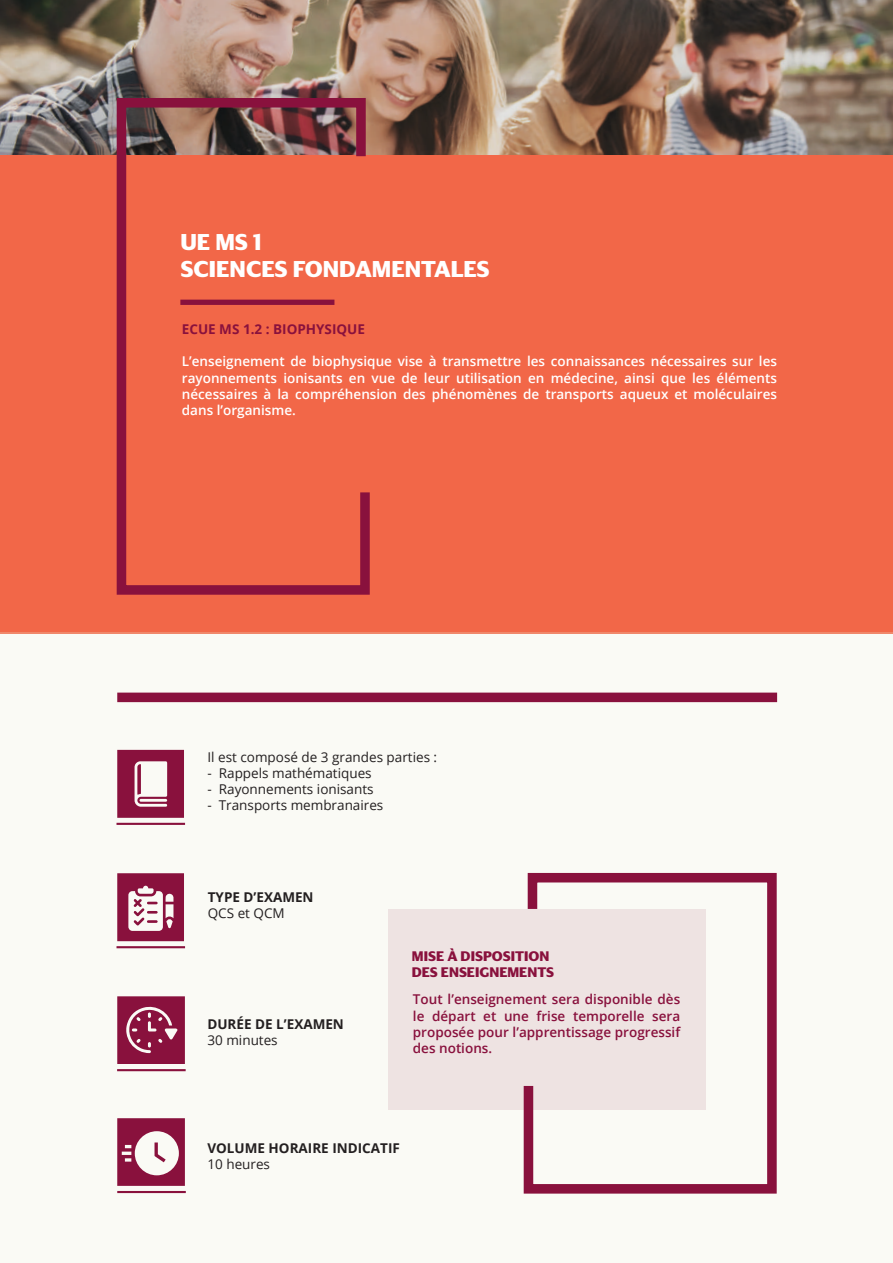
<style>
.page{position:relative;width:893px;height:1263px;background:#fff}
.page>*{position:absolute;margin:0;border:0;box-sizing:border-box;transform-origin:0 0}
.t1{font:700 22.2px/26.7px "Darby Sans Universite Paris";color:#fff}
.t2{font:600 13.5px/16.2px "Open Sans";color:#fff;text-align:justify}
.t3{font:13.5px "Open Sans";color:#231f20}
.t4{font:600 13.5px/16.2px "Open Sans";color:#89113d;text-align:justify}
.t5{font:700 13.5px "Open Sans";color:#231f20}
.t6{font:700 13.5px/16.2px "Darby Sans Universite Paris";color:#89113d}
.t7{font:700 13.5px "Open Sans";color:#89113d}
</style>
<div class="page">
<img style="left:0;top:0;width:893px;height:155px">
<div style="left:0;top:155px;width:893px;height:479px;background:#f26748"></div>
<svg style="left:112px;top:93px;width:262px;height:502px"></svg>
<div style="left:180px;top:300px;width:154px;height:5px;background:#89113d"></div>
<div style="left:0;top:632px;width:893px;height:631px;background:#fafaf5"></div>
<div style="left:117px;top:693px;width:660px;height:9px;background:#89113d"></div>
<hr style="left:116px;top:823px;width:69px;height:2px;background:#89113d">
<hr style="left:116px;top:946px;width:69px;height:2px;background:#89113d">
<hr style="left:117px;top:1191px;width:69px;height:2px;background:#89113d">
<hr style="left:117px;top:1069px;width:69px;height:2px;background:#89113d">
<svg style="left:117px;top:1118px;width:68px;height:68px"></svg>
<svg style="left:117px;top:996px;width:68px;height:68px;background:#962d53"></svg>
<div style="left:388px;top:909px;width:318px;height:201px;background:#eee3e2"></div>
<svg style="left:523px;top:872px;width:254px;height:322px"></svg>
<svg style="left:117px;top:750px;width:67px;height:68px"></svg>
<svg style="left:117px;top:873px;width:67px;height:68px"></svg>
<h1 class="t1" style="left:180px;top:228px;width:311px">UE MS 1<br>SCIENCES FONDAMENTALES</h1>
<p class="t7" style="left:182px;top:320px;width:185px">ECUE MS 1.2 : BIOPHYSIQUE</p>
<p class="t2" style="left:182px;top:353px;width:597px">L’enseignement de biophysique vise à transmettre les connaissances nécessaires sur les rayonnements ionisants en vue de leur utilisation en médecine, ainsi que les éléments nécessaires à la compréhension des phénomènes de transports aqueux et moléculaires dans l’organisme.</p>
<p class="t3" style="left:207px;top:748px;width:231px">Il est composé de 3 grandes parties :</p>
<p class="t3" style="left:207px;top:764px;width:166px">- Rappels mathématiques</p>
<p class="t3" style="left:207px;top:780px;width:168px">- Rayonnements ionisants</p>
<p class="t3" style="left:207px;top:796px;width:177px">- Transports membranaires</p>
<p class="t5" style="left:208px;top:888px;width:107px">TYPE D’EXAMEN</p>
<p class="t3" style="left:208px;top:904px;width:79px">QCS et QCM</p>
<p class="t5" style="left:207px;top:1014px;width:138px">DURÉE DE L’EXAMEN</p>
<p class="t3" style="left:207px;top:1031px;width:72px">30 minutes</p>
<p class="t6" style="left:412px;top:947px;width:144px">MISE À DISPOSITION<br>DES ENSEIGNEMENTS</p>
<p class="t4" style="left:413px;top:991px;width:269px">Tout l’enseignement sera disponible dès le départ et une frise temporelle sera proposée pour l’apprentissage progressif des notions.</p>
<p class="t5" style="left:207px;top:1138px;width:194px">VOLUME HORAIRE INDICATIF</p>
<p class="t3" style="left:207px;top:1155px;width:64px">10 heures</p>
</div>
